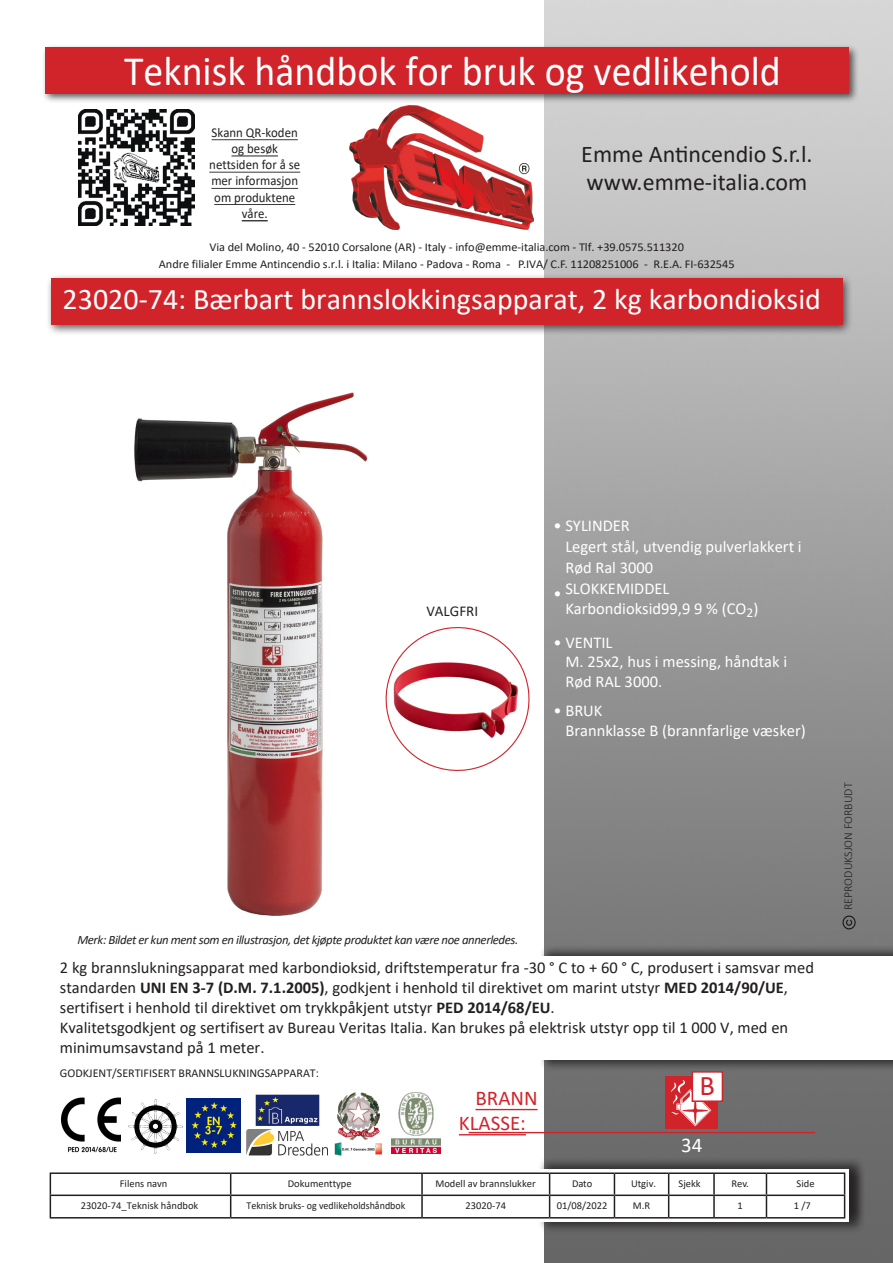
<style>
.page{position:relative;width:893px;height:1263px;background:#fff}
.page>*{position:absolute;margin:0;border:0;box-sizing:border-box;transform-origin:0 0}
.t1{font:42px "Calibri";color:#fff;scale:.95 1}
.t2{font:30px "Calibri";color:#fff}
.codice_tabella{font:28.5px "Calibri";color:#d1232a}
.t3{font:24px/28.8px "Calibri";color:#231f20}
.codice_tabella-2{font:21px "Calibri";color:#d1232a}
.codice_tabella-3{font:21px "Calibri";color:#fff}
.codice_tabella-4{font:16.5px/19.8px "Calibri";color:#231f20}
.codice_tabella-5{font:16.5px/20.9px "Calibri";color:#fff}
.codice_tabella-6{font:15px "Calibri";color:#231f20}
.t4{font:13.5px/16.2px "Calibri";color:#231f20;text-align:center;scale:.95 1}
.codice_tabella-7{font:italic 12.75px "Calibri";letter-spacing:-.03em;color:#231f20}
.codice_tabella-8{font:12px/16.5px "Calibri";letter-spacing:-.005em;color:#231f20;text-align:center}
.t5{font:300 12px "Calibri";color:#231f20}
.t6{font:10.5px "Calibri";color:#231f20}
.t7{font:10.5px "Calibri";color:#231f20;scale:.95 1}
.s1{font-weight:700}
</style>
<div class="page">
<img style="left:544px;top:0;width:349px;height:1263px">
<img style="left:350px;top:106px;width:183px;height:124px">
<img style="left:841px;top:914px;width:15px;height:16px">
<div style="left:539px;top:953px;width:354px;height:119px;background:#231f20;opacity:.75"></div>
<div style="left:539px;top:944px;width:354px;height:120px;background:#231f20;opacity:.75"></div>
<div style="left:539px;top:956px;width:354px;height:104px;background:#fff"></div>
<div style="left:46px;top:274px;width:808px;height:62px;background:#231f20;opacity:.75"></div>
<div style="left:51px;top:279px;width:791px;height:46px;background:#d1232a"></div>
<div style="left:42px;top:44px;width:817px;height:60px;background:#231f20;opacity:.75"></div>
<div style="left:46px;top:48px;width:803px;height:46px;background:#d1232a"></div>
<div style="left:538px;top:1165px;width:327px;height:69px;background:#231f20;opacity:.75"></div>
<div style="left:538px;top:1157px;width:327px;height:69px;background:#231f20;opacity:.75"></div>
<div style="left:538px;top:1169px;width:311px;height:53px;background:#fff"></div>
<hr style="left:50px;top:1172px;width:181px;height:2px;background:#231f20">
<hr style="left:231px;top:1172px;width:191px;height:2px;background:#231f20">
<hr style="left:422px;top:1172px;width:128px;height:2px;background:#231f20">
<hr style="left:421px;top:1174px;width:2px;height:20px;background:#231f20">
<hr style="left:550px;top:1172px;width:64px;height:2px;background:#231f20">
<hr style="left:614px;top:1172px;width:55px;height:2px;background:#231f20">
<hr style="left:669px;top:1172px;width:45px;height:2px;background:#231f20">
<hr style="left:714px;top:1172px;width:52px;height:2px;background:#231f20">
<hr style="left:713px;top:1174px;width:2px;height:20px;background:#231f20">
<hr style="left:766px;top:1172px;width:79px;height:2px;background:#231f20">
<hr style="left:50px;top:1194px;width:181px;height:2px;background:#231f20">
<svg style="left:50px;top:1174px;width:1px;height:43px"></svg>
<hr style="left:231px;top:1194px;width:191px;height:2px;background:#231f20">
<svg style="left:230px;top:1174px;width:1px;height:43px"></svg>
<hr style="left:422px;top:1194px;width:128px;height:2px;background:#231f20">
<hr style="left:421px;top:1196px;width:2px;height:21px;background:#231f20">
<hr style="left:550px;top:1194px;width:64px;height:2px;background:#231f20">
<svg style="left:549px;top:1174px;width:1px;height:43px"></svg>
<hr style="left:614px;top:1194px;width:55px;height:2px;background:#231f20">
<svg style="left:614px;top:1174px;width:1px;height:43px"></svg>
<hr style="left:669px;top:1194px;width:45px;height:2px;background:#231f20">
<svg style="left:668px;top:1174px;width:1px;height:43px"></svg>
<hr style="left:714px;top:1194px;width:52px;height:2px;background:#231f20">
<hr style="left:713px;top:1196px;width:2px;height:21px;background:#231f20">
<hr style="left:766px;top:1194px;width:79px;height:2px;background:#231f20">
<svg style="left:766px;top:1174px;width:1px;height:43px"></svg>
<svg style="left:844px;top:1174px;width:1px;height:43px"></svg>
<hr style="left:50px;top:1217px;width:181px;height:1px;background:#231f20">
<hr style="left:231px;top:1217px;width:191px;height:1px;background:#231f20">
<hr style="left:422px;top:1217px;width:128px;height:1px;background:#231f20">
<hr style="left:550px;top:1217px;width:64px;height:1px;background:#231f20">
<hr style="left:614px;top:1217px;width:55px;height:1px;background:#231f20">
<hr style="left:669px;top:1217px;width:45px;height:1px;background:#231f20">
<hr style="left:714px;top:1217px;width:52px;height:1px;background:#231f20">
<hr style="left:766px;top:1217px;width:79px;height:1px;background:#231f20">
<img style="left:79px;top:110px;width:115px;height:115px">
<hr style="left:469px;top:1132px;width:346px;height:1px;background:#d1232a">
<div style="left:666px;top:1076px;width:52px;height:52px;background:#d1232a"></div>
<svg style="left:671px;top:1080px;width:40px;height:46px"></svg>
<div style="left:692px;top:1071px;width:31px;height:31px;background:#fff;border:2px solid #d1232a"></div>
<img style="left:134px;top:392px;width:234px;height:524px">
<img style="left:61px;top:1097px;width:60px;height:56px">
<img style="left:334px;top:1092px;width:49px;height:64px">
<img style="left:187px;top:1099px;width:54px;height:53px">
<img style="left:392px;top:1092px;width:49px;height:62px">
<img style="left:247px;top:1094px;width:73px;height:36px">
<img style="left:247px;top:1130px;width:80px;height:25px">
<svg style="left:385px;top:627px;width:145px;height:144px"></svg>
<img style="left:129px;top:1099px;width:53px;height:54px">
<hr style="left:212px;top:139px;width:86px;height:1px;background:#231f20">
<hr style="left:231px;top:155px;width:47px;height:1px;background:#231f20">
<hr style="left:209px;top:172px;width:91px;height:1px;background:#231f20">
<hr style="left:211px;top:188px;width:87px;height:1px;background:#231f20">
<hr style="left:214px;top:204px;width:81px;height:1px;background:#231f20">
<svg style="left:242px;top:220px;width:26px;height:1px"></svg>
<hr style="left:475px;top:1109px;width:63px;height:1px;background:#d1232a">
<hr style="left:459px;top:1134px;width:67px;height:1px;background:#d1232a">
<h1 class="t1" style="left:124px;top:42px;width:693px">Teknisk håndbok for bruk og vedlikehold</h1>
<p class="t4" style="left:209px;top:124px;width:97px">Skann QR-koden og besøk nettsiden for å se mer informasjon om produktene våre.</p>
<p class="codice_tabella-8" style="left:159px;top:239px;width:577px">Via del Molino, 40 - 52010 Corsalone (AR) - Italy - info@emme-italia.com - Tlf. +39.0575.511320<br>Andre filialer Emme Antincendio s.r.l. i Italia: Milano - Padova - Roma - P.IVA/ C.F. 11208251006 - R.E.A. FI-632545</p>
<h3 class="t3" style="left:581px;top:139px;width:233px">Emme Antincendio S.r.l. www.emme-italia.com</h3>
<h2 class="t2" style="left:63px;top:279px;width:760px">23020-74: Bærbart brannslokkingsapparat, 2 kg karbondioksid</h2>
<p class="codice_tabella-6" style="left:426px;top:601px;width:53px">VALGFRI</p>
<p class="codice_tabella-5" style="left:565px;top:514px;width:238px;text-indent:-12px">• SYLINDER<br>Legert stål, utvendig pulverlakkert i<br>Rød Ral 3000<br>SLOKKEMIDDEL<br>Karbondioksid99,9 9 % (CO<sub>2</sub>)</p>
<p class="codice_tabella-5" style="left:565px;top:632px;width:223px;line-height:19.8px;text-indent:-12px">• VENTIL<br>M. 25x2, hus i messing, håndtak i<br>Rød RAL 3000.</p>
<p class="codice_tabella-5" style="left:565px;top:700px;width:242px;line-height:19.8px;text-indent:-12px">• BRUK<br>Brannklasse B (brannfarlige væsker)</p>
<p class="codice_tabella-5" style="left:553px;top:583px;width:10px">•</p>
<p class="codice_tabella-7" style="left:77px;top:931px;width:442px">Merk: Bildet er kun ment som en illustrasjon, det kjøpte produktet kan være noe annerledes.</p>
<p class="codice_tabella-4" style="left:60px;top:957px;width:756px">2 kg brannslukningsapparat med karbondioksid, driftstemperatur fra -30 ° C to + 60 ° C, produsert i samsvar med standarden <span class="s1">UNI EN 3-7 (D.M. 7.1.2005)</span>, godkjent i henhold til direktivet om marint utstyr <span class="s1">MED 2014/90/UE</span>, sertifisert i henhold til direktivet om trykkpåkjent utstyr <span class="s1">PED 2014/68/EU</span>.<br>Kvalitetsgodkjent og sertifisert av Bureau Veritas Italia. Kan brukes på elektrisk utstyr opp til 1 000 V, med en minimumsavstand på 1 meter.</p>
<p class="codice_tabella-8" style="left:60px;top:1065px;width:261px">GODKJENT/SERTIFISERT BRANNSLUKNINGSAPPARAT:</p>
<p class="codice_tabella-2" style="left:475px;top:1083px;width:64px">BRANN</p>
<p class="codice_tabella-2" style="left:459px;top:1109px;width:69px">KLASSE:</p>
<p class="codice_tabella" style="left:699px;top:1066px;width:17px">B</p>
<p class="codice_tabella-3" style="left:681px;top:1130px;width:23px">34</p>
<p class="t6" style="left:120px;top:1176px;width:49px">Filens navn</p>
<p class="t6" style="left:288px;top:1176px;width:65px">Dokumenttype</p>
<p class="t6" style="left:435px;top:1176px;width:102px">Modell av brannslukker</p>
<p class="t6" style="left:572px;top:1176px;width:22px">Dato</p>
<p class="t6" style="left:631px;top:1176px;width:27px">Utgiv.</p>
<p class="t6" style="left:679px;top:1176px;width:24px">Sjekk</p>
<p class="t6" style="left:732px;top:1176px;width:19px">Rev.</p>
<p class="t6" style="left:797px;top:1176px;width:19px">Side</p>
<p class="t6" style="left:81px;top:1198px;width:119px">23020-74_Teknisk håndbok</p>
<p class="t7" style="left:247px;top:1198px;width:169px">Teknisk bruks- og vedlikeholdshåndbok</p>
<p class="t6" style="left:466px;top:1198px;width:42px">23020-74</p>
<p class="t6" style="left:557px;top:1198px;width:52px">01/08/2022</p>
<p class="t6" style="left:633px;top:1198px;width:19px">M.R</p>
<p class="t6" style="left:738px;top:1198px;width:7px">1</p>
<p class="t6" style="left:794px;top:1198px;width:19px">1 /7</p>
<p class="t5" style="left:841px;top:910px;width:129px;rotate:-90deg">REPRODUKSJON FORBUDT</p>
</div>
